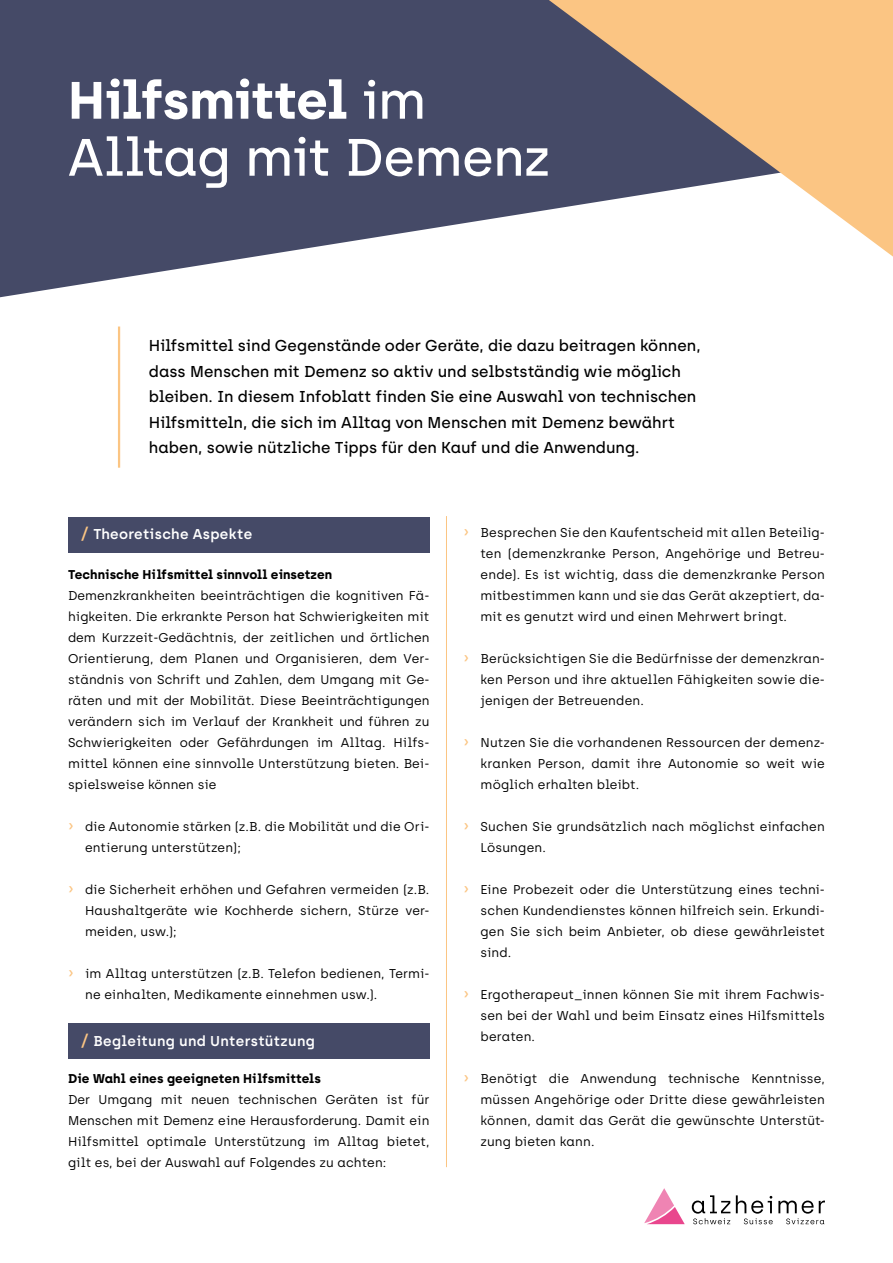
<style>
.page{position:relative;width:893px;height:1263px;background:#fff}
.page>*{position:absolute;margin:0;border:0;box-sizing:border-box;transform-origin:0 0}
.t1{font:500 52.5px/57px "Archia";letter-spacing:-.015em;color:#fff}
.t2{font:500 15.75px/25.5px "Archia";color:#000}
.t3{font:600 14.25px "Archia";letter-spacing:.02em;color:#fff}
.t4{font:12.75px/21px "Archia";letter-spacing:.005em;color:#000;text-align:justify}
.t5{font:700 12.75px "Archia";letter-spacing:.005em;color:#000}
.s1{font-weight:700}
.s2{font-size:16.5px;color:#fbc583}
.s3{font-weight:500;font-size:16.5px;color:#fbc583}
</style>
<div class="page">
<svg style="left:0;top:0;width:549px;height:297px;background:#60647d"></svg>
<svg style="left:549px;top:0;width:344px;height:257px;fill:#fbc583"></svg>
<hr style="left:118px;top:326px;width:2px;height:142px;background:#fbc583">
<svg style="left:644px;top:1188px;width:41px;height:36px"></svg>
<svg style="left:692px;top:1195px;width:38px;height:29px"></svg>
<svg style="left:736px;top:1195px;width:89px;height:29px"></svg>
<div style="left:68px;top:517px;width:361px;height:35px;background:#454a67"></div>
<div style="left:68px;top:1023px;width:361px;height:35px;background:#454a67"></div>
<hr style="left:446px;top:516px;width:1px;height:651px;background:#fbc583">
<h1 class="t1" style="left:68px;top:71px;width:484px"><span class="s1">Hilfsmittel</span> im<br>Alltag mit Demenz</h1>
<p class="t2" style="left:149px;top:333px;width:553px">Hilfsmittel sind Gegenstände oder Geräte, die dazu beitragen können, dass Menschen mit Demenz so aktiv und selbstständig wie möglich bleiben. In diesem Infoblatt finden Sie eine Auswahl von technischen Hilfsmitteln, die sich im Alltag von Menschen mit Demenz bewährt haben, sowie nützliche Tipps für den Kauf und die Anwendung.</p>
<p class="t3" style="left:81px;top:526px;width:173px"><span class="s2">/</span> Theoretische Aspekte</p>
<p class="t5" style="left:68px;top:567px;width:266px">Technische Hilfsmittel sinnvoll einsetzen</p>
<p class="t4" style="left:68px;top:585px;width:363px">Demenzkrankheiten beeinträchtigen die kognitiven Fä&shy;higkeiten. Die erkrankte Person hat Schwierigkeiten mit dem Kurzzeit-Gedächtnis, der zeitlichen und örtlichen Orientierung, dem Planen und Organisieren, dem Ver&shy;ständnis von Schrift und Zahlen, dem Umgang mit Ge&shy;räten und mit der Mobilität. Diese Beeinträchtigungen verändern sich im Verlauf der Krankheit und führen zu Schwierigkeiten oder Gefährdungen im Alltag. Hilfs&shy;mittel können eine sinnvolle Unterstützung bieten. Bei&shy;spielsweise können sie</p>
<p class="t4" style="left:85px;top:816px;width:346px;text-indent:-17px"><span class="s3">›</span> die Autonomie stärken (z.B. die Mobilität und die Ori&shy;entierung unterstützen);</p>
<p class="t4" style="left:85px;top:879px;width:346px;text-indent:-17px"><span class="s3">›</span> die Sicherheit erhöhen und Gefahren vermeiden (z.B.<br>Haushaltgeräte wie Kochherde sichern, Stürze ver&shy;meiden, usw.);</p>
<p class="t4" style="left:85px;top:963px;width:346px;text-indent:-17px"><span class="s3">›</span> im Alltag unterstützen (z.B. Telefon bedienen, Termi&shy;ne einhalten, Medikamente einnehmen usw.).</p>
<p class="t3" style="left:81px;top:1032px;width:236px"><span class="s2">/</span> Begleitung und Unterstützung</p>
<p class="t5" style="left:68px;top:1071px;width:255px">Die Wahl eines geeigneten Hilfsmittels</p>
<p class="t4" style="left:68px;top:1089px;width:363px">Der Umgang mit neuen technischen Geräten ist für Menschen mit Demenz eine Herausforderung. Damit ein Hilfsmittel optimale Unterstützung im Alltag bietet, gilt es, bei der Auswahl auf Folgendes zu achten:</p>
<p class="t4" style="left:480px;top:522px;width:346px;text-indent:-17px"><span class="s3">›</span> Besprechen Sie den Kaufentscheid mit allen Beteilig&shy;ten (demenzkranke Person, Angehörige und Betreu&shy;ende). Es ist wichtig, dass die demenzkranke Person mitbestimmen kann und sie das Gerät akzeptiert, da&shy;mit es genutzt wird und einen Mehrwert bringt.</p>
<p class="t4" style="left:480px;top:648px;width:346px;text-indent:-17px"><span class="s3">›</span> Berücksichtigen Sie die Bedürfnisse der demenzkran&shy;ken Person und ihre aktuellen Fähigkeiten sowie die&shy;jenigen der Betreuenden.</p>
<p class="t4" style="left:480px;top:732px;width:346px;text-indent:-17px"><span class="s3">›</span> Nutzen Sie die vorhandenen Ressourcen der demenz&shy;kranken Person, damit ihre Autonomie so weit wie möglich erhalten bleibt.</p>
<p class="t4" style="left:480px;top:816px;width:346px;text-indent:-17px"><span class="s3">›</span> Suchen Sie grundsätzlich nach möglichst einfachen<br>Lösungen.</p>
<p class="t4" style="left:480px;top:879px;width:346px;text-indent:-17px"><span class="s3">›</span> Eine Probezeit oder die Unterstützung eines techni&shy;schen Kundendienstes können hilfreich sein. Erkundi&shy;gen Sie sich beim Anbieter, ob diese gewährleistet sind.</p>
<p class="t4" style="left:480px;top:984px;width:346px;text-indent:-17px"><span class="s3">›</span> Ergotherapeut_innen können Sie mit ihrem Fachwis&shy;sen bei der Wahl und beim Einsatz eines Hilfsmittels beraten.</p>
<p class="t4" style="left:480px;top:1068px;width:346px;text-indent:-17px"><span class="s3">›</span> Benötigt die Anwendung technische Kenntnisse, müssen Angehörige oder Dritte diese gewährleisten können, damit das Gerät die gewünschte Unterstüt&shy;zung bieten kann.</p>
</div>
